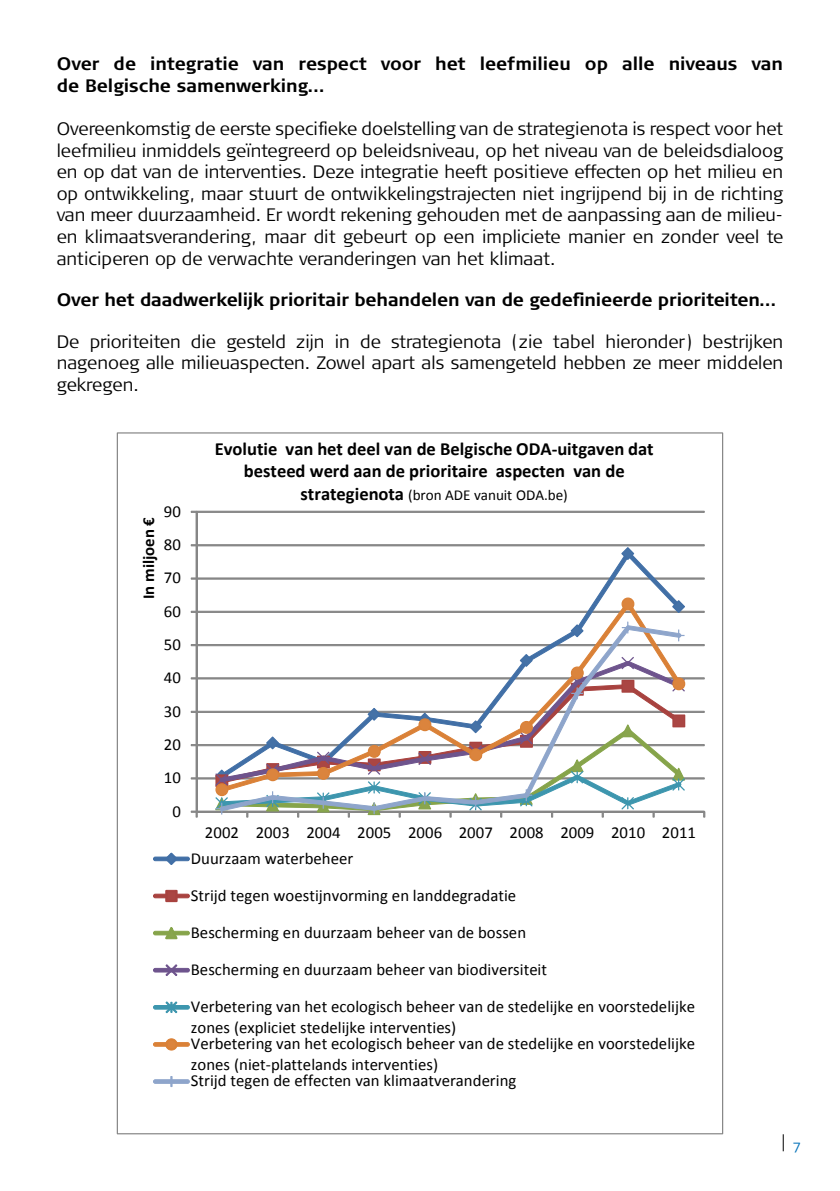
<style>
.page{position:relative;width:840px;height:1191px;background:#fff}
.page>*{position:absolute;margin:0;border:0;box-sizing:border-box;transform-origin:0 0}
.t1{font:700 18.6px/22.6px "Calibri";color:#000;text-align:center}
.t2{font:300 18px/21.6px "Signa OT";color:#000;text-align:justify}
.t3{font:700 18px/21.6px "Signa OT";letter-spacing:-.01em;color:#000}
.t4{font:16.8px/20.6px "Calibri";color:#000}
.t5{font:700 16.8px "Calibri";color:#000}
.t6{font:15.2px "Calibri";color:#000}
.t7{font:300 14px "Signa OT";color:#0070b8}
.s1{font-weight:700;font-size:18.6px}
</style>
<div class="page">
<svg style="left:782px;top:1134px;width:1px;height:17px"></svg>
<div style="left:196px;top:777px;width:508px;height:2px;background:#868686;border:1px solid #868686"></div>
<hr style="left:196px;top:744px;width:508px;height:2px;background:#868686">
<hr style="left:196px;top:711px;width:508px;height:1px;background:#868686">
<div style="left:196px;top:677px;width:508px;height:2px;background:#868686;border:1px solid #868686"></div>
<hr style="left:196px;top:644px;width:508px;height:2px;background:#868686">
<hr style="left:196px;top:611px;width:508px;height:1px;background:#868686">
<hr style="left:196px;top:578px;width:508px;height:1px;background:#868686">
<div style="left:196px;top:544px;width:508px;height:2px;background:#868686;border:1px solid #868686"></div>
<hr style="left:196px;top:511px;width:508px;height:1px;background:#868686">
<div style="left:196px;top:512px;width:1px;height:299px;border:1px solid #868686"></div>
<svg style="left:191px;top:777px;width:6px;height:2px"></svg>
<svg style="left:191px;top:744px;width:6px;height:2px"></svg>
<svg style="left:191px;top:677px;width:6px;height:2px"></svg>
<svg style="left:191px;top:644px;width:6px;height:2px"></svg>
<svg style="left:191px;top:544px;width:6px;height:2px"></svg>
<div style="left:196px;top:811px;width:508px;height:1px;border:1px solid #868686"></div>
<svg style="left:191px;top:811px;width:6px;height:6px"></svg>
<svg style="left:219px;top:557px;width:462px;height:123px"></svg>
<svg style="left:620px;top:546px;width:15px;height:15px"></svg>
<svg style="left:670px;top:599px;width:15px;height:15px"></svg>
<svg style="left:680px;top:677px;width:5px;height:15px"></svg>
<svg style="left:220px;top:602px;width:460px;height:23px"></svg>
<div style="left:621px;top:597px;width:13px;height:13px;background:#db843d;border:1px solid #da8137;border-radius:50%"></div>
<div style="left:672px;top:677px;width:13px;height:13px;background:#db843d;border:1px solid #da8137;border-radius:50%"></div>
<svg style="left:220px;top:625px;width:460px;height:81px"></svg>
<svg style="left:214px;top:706px;width:472px;height:111px"></svg>
<svg style="left:569px;top:674px;width:15px;height:25px"></svg>
<svg style="left:621px;top:621px;width:12px;height:12px"></svg>
<svg style="left:672px;top:629px;width:12px;height:12px"></svg>
<div style="left:153px;top:857px;width:36px;height:3px;border:1px solid #416fa6;border-radius:2px"></div>
<svg style="left:165px;top:853px;width:12px;height:12px"></svg>
<hr style="left:153px;top:894px;width:36px;height:3px;background:#a8423f;border-radius:2px">
<div style="left:153px;top:894px;width:36px;height:4px;border:1px solid #a8423f;border-radius:2px"></div>
<svg style="left:165px;top:890px;width:12px;height:12px"></svg>
<div style="left:153px;top:931px;width:36px;height:4px;border:1px solid #86a44a;border-radius:2px"></div>
<svg style="left:165px;top:927px;width:12px;height:12px"></svg>
<div style="left:153px;top:968px;width:36px;height:4px;border:1px solid #6e548d;border-radius:2px"></div>
<svg style="left:165px;top:964px;width:12px;height:12px"></svg>
<div style="left:153px;top:1005px;width:36px;height:4px;border:1px solid #3d96ae;border-radius:2px"></div>
<svg style="left:165px;top:1001px;width:12px;height:12px"></svg>
<div style="left:153px;top:1042px;width:36px;height:4px;border:1px solid #da8137;border-radius:2px"></div>
<svg style="left:165px;top:1038px;width:14px;height:12px"></svg>
<div style="left:153px;top:1079px;width:36px;height:4px;border:1px solid #8ea5cb;border-radius:2px"></div>
<svg style="left:166px;top:1076px;width:10px;height:10px"></svg>
<p class="t3" style="left:57px;top:53px;width:727px">Over de integratie van respect voor het leefmilieu op alle niveaus van de Belgische samenwerking…</p>
<p class="t2" style="left:57px;top:118px;width:727px">Overeenkomstig de eerste specifieke doelstelling van de strategienota is respect voor het leefmilieu inmiddels geïntegreerd op beleidsniveau, op het niveau van de beleidsdialoog en op dat van de interventies. Deze integratie heeft positieve effecten op het milieu en op ontwikkeling, maar stuurt de ontwikkelingstrajecten niet ingrijpend bij in de richting van meer duurzaamheid. Er wordt rekening gehouden met de aanpassing aan de milieu&shy;en klimaatsverandering, maar dit gebeurt op een impliciete manier en zonder veel te anticiperen op de verwachte veranderingen van het klimaat.</p>
<p class="t3" style="left:57px;top:289px;width:720px">Over het daadwerkelijk prioritair behandelen van de gedefinieerde prioriteiten…</p>
<p class="t2" style="left:57px;top:330px;width:727px">De prioriteiten die gesteld zijn in de strategienota (zie tabel hieronder) bestrijken nagenoeg alle milieuaspecten. Zowel apart als samengeteld hebben ze meer middelen gekregen.</p>
<p class="t4" style="left:164px;top:501px;width:18px">90</p>
<p class="t5" style="left:138px;top:599px;width:84px;rotate:-90deg">In miljoen €</p>
<p class="t4" style="left:164px;top:534px;width:18px">80</p>
<p class="t4" style="left:164px;top:567px;width:18px">70</p>
<p class="t4" style="left:164px;top:601px;width:18px">60</p>
<p class="t4" style="left:164px;top:634px;width:18px">50</p>
<p class="t4" style="left:164px;top:667px;width:18px">40</p>
<p class="t4" style="left:164px;top:700px;width:18px">30</p>
<p class="t4" style="left:164px;top:734px;width:18px">20</p>
<p class="t4" style="left:164px;top:767px;width:18px">10</p>
<p class="t4" style="left:172px;top:800px;width:10px">0</p>
<p class="t1" style="left:214px;top:437px;width:440px">Evolutie van het deel van de Belgische ODA-uitgaven dat besteed werd aan de prioritaire aspecten van de</p>
<p class="t6" style="left:300px;top:485px;width:269px"><span class="s1">strategienota</span> (bron ADE vanuit ODA.be)</p>
<p class="t4" style="left:205px;top:822px;width:492px">2002 2003 2004 2005 2006 2007 2008 2009 2010 2011</p>
<p class="t4" style="left:191px;top:848px;width:164px">Duurzaam waterbeheer</p>
<p class="t4" style="left:191px;top:885px;width:327px">Strijd tegen woestijnvorming en landdegradatie</p>
<p class="t4" style="left:191px;top:922px;width:336px">Bescherming en duurzaam beheer van de bossen</p>
<p class="t4" style="left:191px;top:959px;width:357px">Bescherming en duurzaam beheer van biodiversiteit</p>
<p class="t4" style="left:191px;top:996px;width:505px">Verbetering van het ecologisch beheer van de stedelijke en voorstedelijke zones (expliciet stedelijke interventies)</p>
<p class="t4" style="left:191px;top:1033px;width:505px">Verbetering van het ecologisch beheer van de stedelijke en voorstedelijke zones (niet-plattelands interventies)</p>
<p class="t4" style="left:191px;top:1070px;width:327px">Strijd tegen de effecten van klimaatverandering</p>
<p class="t7" style="left:792px;top:1137px;width:8px">7</p>
</div>
